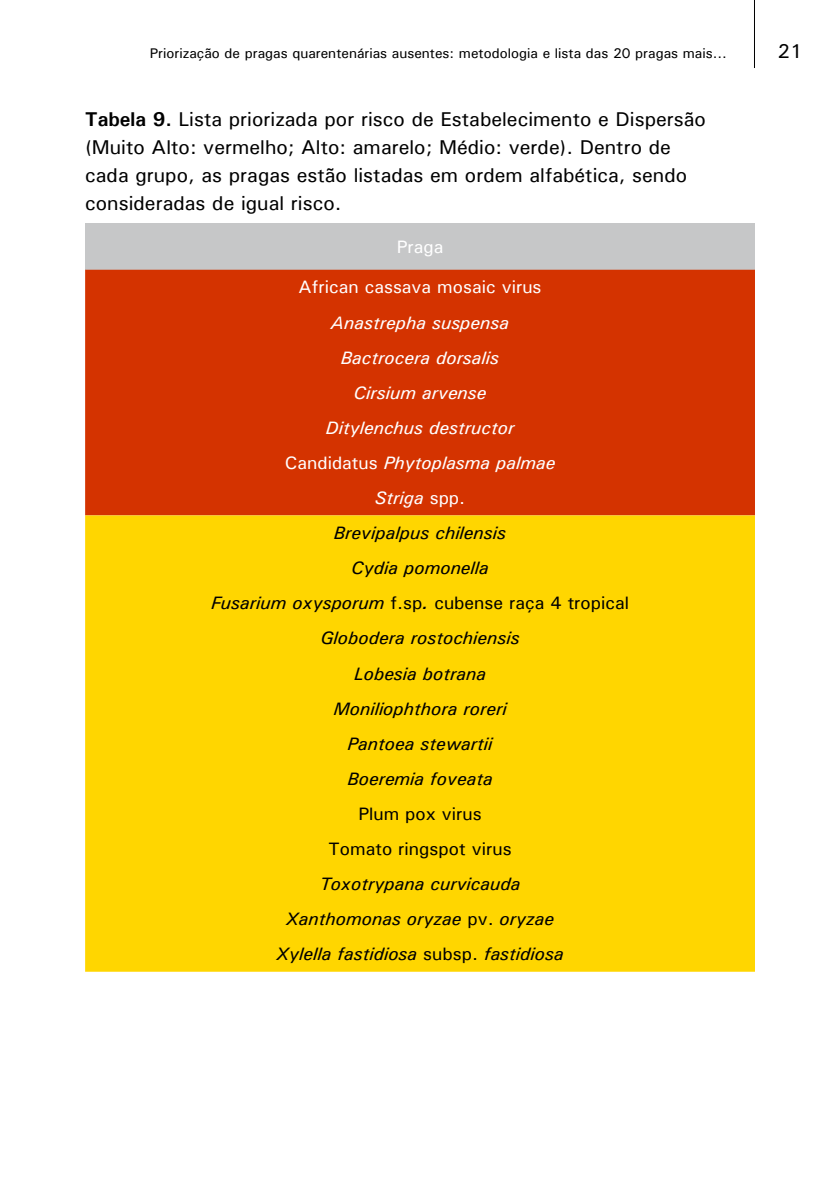
<style>
.page{position:relative;width:840px;height:1191px;background:#fff}
.page>*{position:absolute;margin:0;border:0;box-sizing:border-box;transform-origin:0 0}
.t1{font:500 20px/28px "Univers";color:#000}
.t2{font:italic 500 18px/35px "Univers";color:#000;text-align:center}
.t3{font:500 18px/35px "Univers";color:#000;text-align:center}
.t4{font:500 18px "Univers";color:#fff}
.t5{font:500 14px "Univers";color:#000}
.s1{font-weight:700}
.s2{color:#fff}
.s3{font-style:normal;color:#fff}
.s4{font-style:normal}
</style>
<div class="page">
<hr style="left:753px;top:0;width:1px;height:68px;background:#000">
<div style="left:85px;top:223px;width:669px;height:47px;background:#c6c7c8"></div>
<div style="left:85px;top:270px;width:669px;height:245px;background:#d43300"></div>
<div style="left:85px;top:515px;width:669px;height:456px;background:#ffd600"></div>
<p class="t5" style="left:150px;top:44px;width:578px">Priorização de pragas quarentenárias ausentes: metodologia e lista das 20 pragas mais...</p>
<p class="t1" style="left:777px;top:36px;width:27px">21</p>
<p class="t1" style="left:85px;top:104px;width:622px"><span class="s1">Tabela 9.</span> Lista priorizada por risco de Estabelecimento e Dispersão (Muito Alto: vermelho; Alto: amarelo; Médio: verde). Dentro de cada grupo, as pragas estão listadas em ordem alfabética, sendo consideradas de igual risco.</p>
<p class="t4" style="left:396px;top:235px;width:48px">Praga</p>
<p class="t4" style="left:298px;top:276px;width:244px">African cassava mosaic virus</p>
<p class="t2" style="left:211px;top:304px;width:419px"><span class="s2">Anastrepha suspensa<br>Bactrocera dorsalis<br>Cirsium arvense<br>Ditylenchus destructor<br></span><span class="s3">Candidatus</span> <span class="s2">Phytoplasma palmae<br>Striga</span> <span class="s3">spp.<br></span>Brevipalpus chilensis<br>Cydia pomonella<br>Fusarium oxysporum <span class="s4">f.sp</span><span class="s1">.</span> <span class="s4">cubense raça 4 tropical<br></span>Globodera rostochiensis<br>Lobesia botrana<br>Moniliophthora roreri<br>Pantoea stewartii<br>Boeremia foveata</p>
<p class="t3" style="left:328px;top:796px;width:184px">Plum pox virus<br>Tomato ringspot virus</p>
<p class="t2" style="left:276px;top:866px;width:289px">Toxotrypana curvicauda<br>Xanthomonas oryzae <span class="s4">pv.</span> oryzae<br>Xylella fastidiosa <span class="s4">subsp.</span> fastidiosa</p>
</div>
